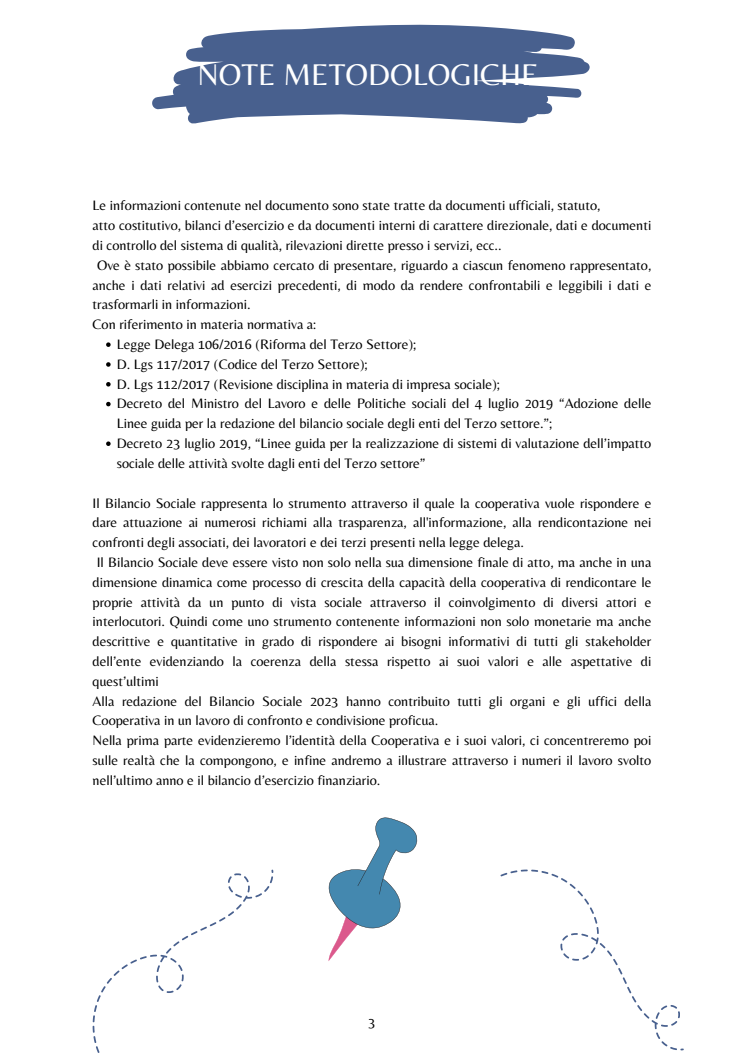
<style>
.page{position:relative;width:744px;height:1053px;background:#fff}
.page>*{position:absolute;margin:0;border:0;box-sizing:border-box;transform-origin:0 0}
.t1{font:31.2px "Belleza";color:#fff}
.t2{font:14.24px/19.8px "Belleza";color:#000}
.t3{font:14px "Belleza";color:#000}
</style>
<div class="page">
<svg style="left:152px;top:24px;width:438px;height:100px;fill:#48608e"></svg>
<svg style="left:106px;top:342px;width:5px;height:5px"></svg>
<svg style="left:106px;top:362px;width:5px;height:5px"></svg>
<svg style="left:106px;top:382px;width:5px;height:4px"></svg>
<svg style="left:106px;top:402px;width:5px;height:4px"></svg>
<svg style="left:106px;top:441px;width:5px;height:5px"></svg>
<svg style="left:328px;top:817px;width:90px;height:144px"></svg>
<svg style="left:93px;top:869px;width:180px;height:183px"></svg>
<svg style="left:501px;top:869px;width:183px;height:181px"></svg>
<p class="t1" style="left:198px;top:56px;width:343px">NOTE METODOLOGICHE</p>
<p class="t2" style="left:93px;top:195px;width:509px">Le informazioni contenute nel documento sono state tratte da documenti ufficiali, statuto,</p>
<h1 class="t2" style="left:93px;top:215px;width:560px">atto costitutivo, bilanci d’esercizio e da documenti interni di carattere direzionale, dati e documenti di controllo del sistema di qualità, rilevazioni dirette presso i servizi, ecc..</h1>
<p class="t2" style="left:93px;top:255px;width:560px;text-align:justify;text-indent:4px">Ove è stato possibile abbiamo cercato di presentare, riguardo a ciascun fenomeno rappresentato, anche i dati relativi ad esercizi precedenti, di modo da rendere confrontabili e leggibili i dati e trasformarli in informazioni.</p>
<p class="t2" style="left:93px;top:314px;width:225px">Con riferimento in materia normativa a:</p>
<p class="t2" style="left:117px;top:334px;width:301px">Legge Delega 106/2016 (Riforma del Terzo Settore);</p>
<p class="t2" style="left:117px;top:354px;width:252px">D. Lgs 117/2017 (Codice del Terzo Settore);</p>
<p class="t2" style="left:117px;top:374px;width:385px">D. Lgs 112/2017 (Revisione disciplina in materia di impresa sociale);</p>
<p class="t2" style="left:117px;top:393px;width:536px">Decreto del Ministro del Lavoro e delle Politiche sociali del 4 luglio 2019 “Adozione delle<br>Linee guida per la redazione del bilancio sociale degli enti del Terzo settore.”;</p>
<p class="t2" style="left:117px;top:433px;width:536px">Decreto 23 luglio 2019, “Linee guida per la realizzazione di sistemi di valutazione dell’impatto sociale delle attività svolte dagli enti del Terzo settore”</p>
<p class="t2" style="left:93px;top:492px;width:560px;text-align:justify">Il Bilancio Sociale rappresenta lo strumento attraverso il quale la cooperativa vuole rispondere e dare attuazione ai numerosi richiami alla trasparenza, all'informazione, alla rendicontazione nei confronti degli associati, dei lavoratori e dei terzi presenti nella legge delega.</p>
<p class="t2" style="left:93px;top:552px;width:560px;text-align:justify">Il Bilancio Sociale deve essere visto non solo nella sua dimensione finale di atto, ma anche in una dimensione dinamica come processo di crescita della capacità della cooperativa di rendicontare le proprie attività da un punto di vista sociale attraverso il coinvolgimento di diversi attori e interlocutori. Quindi come uno strumento contenente informazioni non solo monetarie ma anche descrittive e quantitative in grado di rispondere ai bisogni informativi di tutti gli stakeholder dell’ente evidenziando la coerenza della stessa rispetto ai suoi valori e alle aspettative di quest’ultimi</p>
<p class="t2" style="left:93px;top:690px;width:560px">Alla redazione del Bilancio Sociale 2023 hanno contribuito tutti gli organi e gli uffici della<br>Cooperativa in un lavoro di confronto e condivisione proficua.</p>
<p class="t2" style="left:93px;top:730px;width:560px;text-align:justify">Nella prima parte evidenzieremo l’identità della Cooperativa e i suoi valori, ci concentreremo poi sulle realtà che la compongono, e infine andremo a illustrare attraverso i numeri il lavoro svolto nell’ultimo anno e il bilancio d’esercizio finanziario.</p>
<p class="t3" style="left:368px;top:1014px;width:8px">3</p>
</div>
